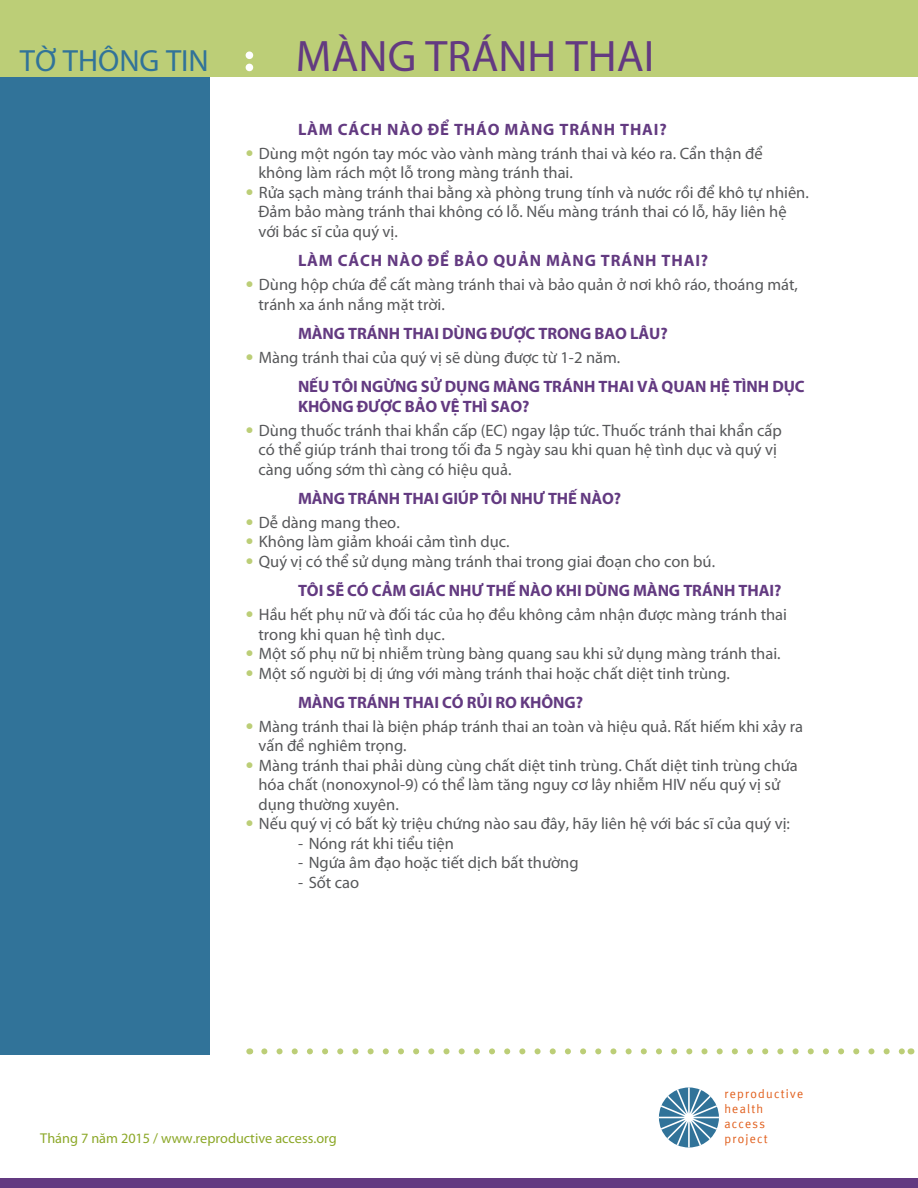
<style>
.page{position:relative;width:918px;height:1188px;background:#fff}
.page>*{position:absolute;margin:0;border:0;box-sizing:border-box;transform-origin:0 0}
.t1{font:44.25px "Myriad Pro";color:#633a81}
.t2{font:30.75px "Myriad Pro";color:#317399}
.t3{font:16.5px/19.5px "Myriad Pro";color:#57585a}
.t4{font:700 16.5px/29.2px "Myriad Pro";letter-spacing:-.005em;color:#633a81}
.t5{font:700 16.5px "Myriad Pro";letter-spacing:.05em;color:#633a81}
.t6{font:14.25px "Myriad Pro";color:#8ca828}
.t7{font:12.3px/15.1px "Meta Plus";letter-spacing:.1em;color:#e1601e}
.s1{font-family:"Meta Plus Normal";color:#bcce77}
.s2{font-family:"Meta Plus Normal";font-weight:400;color:#bcce77}
.s3{font-weight:400;color:#57585a}
.s4{font-weight:700;color:#633a81}
</style>
<div class="page">
<div style="left:0;top:72px;width:210px;height:982px;background:#317399"></div>
<div style="left:0;top:0;width:918px;height:76px;background:#bcce77"></div>
<div style="left:0;top:1179px;width:918px;height:9px;background:#633a81"></div>
<svg style="left:659px;top:1087px;width:60px;height:61px"></svg>
<svg style="left:264px;top:1048px;width:639px;height:6px"></svg>
<div style="left:246px;top:51px;width:7px;height:8px;background:#fff;border-radius:50%"></div>
<div style="left:246px;top:64px;width:7px;height:7px;background:#fff;border-radius:50%"></div>
<h2 class="t2" style="left:20px;top:42px;width:190px">TỜ THÔNG TIN</h2>
<h1 class="t1" style="left:296px;top:29px;width:360px">MÀNG TRÁNH THAI</h1>
<p class="t5" style="left:298px;top:118px;width:370px">LÀM CÁCH NÀO ĐỂ THÁO MÀNG TRÁNH THAI?</p>
<p class="t3" style="left:259px;top:143px;width:506px;text-indent:-13px"><span class="s1">•</span> Dùng một ngón tay móc vào vành màng tránh thai và kéo ra. Cẩn thận để không làm rách một lỗ trong màng tránh thai.</p>
<p class="t3" style="left:259px;top:182px;width:552px;text-indent:-13px"><span class="s1">•</span> Rửa sạch màng tránh thai bằng xà phòng trung tính và nước rồi để khô tự nhiên.<br>Đảm bảo màng tránh thai không có lỗ. Nếu màng tránh thai có lỗ, hãy liên hệ với bác sĩ của quý vị.</p>
<p class="t5" style="left:298px;top:250px;width:412px">LÀM CÁCH NÀO ĐỂ BẢO QUẢN MÀNG TRÁNH THAI?</p>
<p class="t3" style="left:258px;top:275px;width:541px;text-indent:-13px"><span class="s1">•</span> Dùng hộp chứa để cất màng tránh thai và bảo quản ở nơi khô ráo, thoáng mát, tránh xa ánh nắng mặt trời.</p>
<p class="t4" style="left:298px;top:318px;width:371px">MÀNG TRÁNH THAI DÙNG ĐƯỢC TRONG BAO LÂU?</p>
<p class="t4" style="left:298px;top:342px;width:508px;text-indent:-53px"><span class="s2">•</span> <span class="s3">Màng tránh thai của quý vị sẽ dùng được từ 1-2 năm.<br></span>NẾU TÔI NGỪNG SỬ DỤNG MÀNG TRÁNH THAI VÀ QUAN HỆ TÌNH DỤC</p>
<p class="t4" style="left:298px;top:391px;width:233px">KHÔNG ĐƯỢC BẢO VỆ THÌ SAO?</p>
<p class="t3" style="left:258px;top:420px;width:525px;text-indent:-13px"><span class="s1">•</span> Dùng thuốc tránh thai khẩn cấp (EC) ngay lập tức. Thuốc tránh thai khẩn cấp có thể giúp tránh thai trong tối đa 5 ngày sau khi quan hệ tình dục và quý vị càng uống sớm thì càng có hiệu quả.</p>
<p class="t4" style="left:298px;top:483px;width:325px">MÀNG TRÁNH THAI GIÚP TÔI NHƯ THẾ NÀO?</p>
<p class="t3" style="left:246px;top:512px;width:156px"><span class="s1">•</span> Dễ dàng mang theo.</p>
<p class="t3" style="left:246px;top:532px;width:266px"><span class="s1">•</span> Không làm giảm khoái cảm tình dục.</p>
<p class="t3" style="left:298px;top:546px;width:485px;line-height:29.2px;text-indent:-53px"><span class="s1">•</span> Quý vị có thể sử dụng màng tránh thai trong giai đoạn cho con bú.<br><span class="s4">TÔI SẼ CÓ CẢM GIÁC NHƯ THẾ NÀO KHI DÙNG MÀNG TRÁNH THAI?</span></p>
<p class="t3" style="left:258px;top:605px;width:530px;text-indent:-13px"><span class="s1">•</span> Hầu hết phụ nữ và đối tác của họ đều không cảm nhận được màng tránh thai trong khi quan hệ tình dục.</p>
<p class="t3" style="left:246px;top:644px;width:537px"><span class="s1">•</span> Một số phụ nữ bị nhiễm trùng bàng quang sau khi sử dụng màng tránh thai.</p>
<p class="t3" style="left:298px;top:658px;width:433px;line-height:29.2px;text-indent:-53px"><span class="s1">•</span> Một số người bị dị ứng với màng tránh thai hoặc chất diệt tinh trùng.<br><span class="s4">MÀNG TRÁNH THAI CÓ RỦI RO KHÔNG?</span></p>
<p class="t3" style="left:258px;top:716px;width:546px;text-indent:-13px"><span class="s1">•</span> Màng tránh thai là biện pháp tránh thai an toàn và hiệu quả. Rất hiếm khi xảy ra vấn đề nghiêm trọng.</p>
<p class="t3" style="left:258px;top:755px;width:541px;text-indent:-13px"><span class="s1">•</span> Màng tránh thai phải dùng cùng chất diệt tinh trùng. Chất diệt tinh trùng chứa hóa chất (nonoxynol-9) có thể làm tăng nguy cơ lây nhiễm HIV nếu quý vị sử dụng thường xuyên.</p>
<p class="t3" style="left:246px;top:814px;width:546px"><span class="s1">•</span> Nếu quý vị có bất kỳ triệu chứng nào sau đây, hãy liên hệ với bác sĩ của quý vị:</p>
<p class="t3" style="left:298px;top:833px;width:157px">- Nóng rát khi tiểu tiện</p>
<p class="t3" style="left:298px;top:853px;width:282px">- Ngứa âm đạo hoặc tiết dịch bất thường</p>
<p class="t3" style="left:298px;top:872px;width:63px">- Sốt cao</p>
<p class="t7" style="left:724px;top:1086px;width:81px">reproductive health access</p>
<p class="t6" style="left:40px;top:1129px;width:298px">Tháng 7 năm 2015 / www.reproductive access.org</p>
<p class="t7" style="left:724px;top:1131px;width:45px">project</p>
</div>
